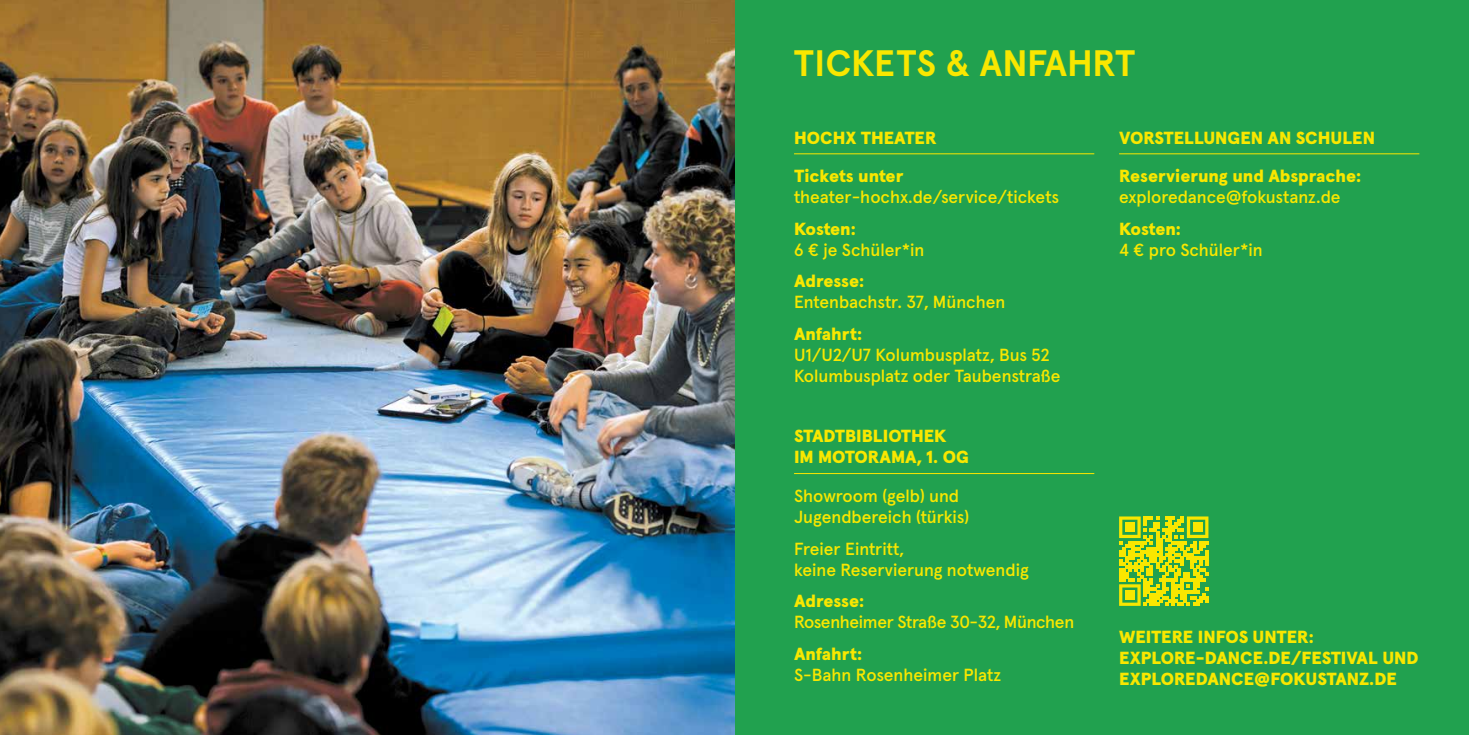
<style>
.page{position:relative;width:1469px;height:735px;background:#fff}
.page>*{position:absolute;margin:0;border:0;box-sizing:border-box;transform-origin:0 0}
.t1{font:700 36.75px "Apercu";letter-spacing:-.01em;color:#f9e700}
.t2{font:500 17.5px/21px "Apercu Pro";color:#f9e700}
.t3{font:900 17.5px/21px "Apercu";letter-spacing:-.005em;color:#f9e700}
.t4{font:500 17.5px "Apercu Pro";letter-spacing:-.02em;color:#f9e700}
</style>
<div class="page">
<div style="left:734px;top:0;width:734px;height:734px;background:#21a14f"></div>
<hr style="left:794px;top:153px;width:300px;height:1px;background:#f9e700">
<hr style="left:794px;top:473px;width:300px;height:1px;background:#f9e700">
<hr style="left:1119px;top:153px;width:300px;height:1px;background:#f9e700">
<img style="left:0;top:0;width:734px;height:734px">
<svg style="left:1119px;top:516px;width:89px;height:89px"></svg>
<div style="left:1125px;top:522px;width:9px;height:9px;background:#f9e700"></div>
<div style="left:1193px;top:522px;width:9px;height:9px;background:#f9e700"></div>
<div style="left:1125px;top:590px;width:9px;height:9px;background:#f9e700"></div>
<h1 class="t1" style="left:794px;top:42px;width:343px">TICKETS &amp; ANFAHRT</h1>
<p class="t3" style="left:794px;top:127px;width:144px">HOCHX THEATER</p>
<p class="t3" style="left:794px;top:165px;width:111px">Tickets unter</p>
<p class="t2" style="left:794px;top:187px;width:267px">theater-hochx.de/service/tickets</p>
<p class="t3" style="left:794px;top:218px;width:63px">Kosten:</p>
<p class="t2" style="left:794px;top:239px;width:132px">6 € je Schüler*in</p>
<p class="t3" style="left:794px;top:270px;width:72px">Adresse:</p>
<p class="t2" style="left:794px;top:292px;width:213px">Entenbachstr. 37, München</p>
<p class="t3" style="left:794px;top:323px;width:70px">Anfahrt:</p>
<p class="t2" style="left:794px;top:344px;width:268px">U1/U2/U7 Kolumbusplatz, Bus 52<br>Kolumbusplatz oder Taubenstraße</p>
<p class="t3" style="left:794px;top:425px;width:176px">STADTBIBLIOTHEK<br>IM MOTORAMA, 1. OG</p>
<p class="t2" style="left:794px;top:485px;width:177px">Showroom (gelb) und<br>Jugendbereich (türkis)</p>
<p class="t2" style="left:794px;top:537px;width:236px">Freier Eintritt,<br>keine Reservierung notwendig</p>
<p class="t3" style="left:794px;top:590px;width:72px">Adresse:</p>
<p class="t4" style="left:794px;top:612px;width:282px">Rosenheimer Straße 30-32, München</p>
<p class="t3" style="left:794px;top:642px;width:70px">Anfahrt:</p>
<p class="t2" style="left:794px;top:663px;width:209px">S-Bahn Rosenheimer Platz</p>
<p class="t3" style="left:1119px;top:127px;width:257px">VORSTELLUNGEN AN SCHULEN</p>
<p class="t3" style="left:1119px;top:165px;width:244px">Reservierung und Absprache:</p>
<p class="t2" style="left:1119px;top:187px;width:223px">exploredance@fokustanz.de</p>
<p class="t3" style="left:1119px;top:218px;width:63px">Kosten:</p>
<p class="t2" style="left:1119px;top:239px;width:145px">4 € pro Schüler*in</p>
<p class="t3" style="left:1119px;top:626px;width:301px">WEITERE INFOS UNTER:<br>EXPLORE-DANCE.DE/FESTIVAL UND<br>EXPLOREDANCE@FOKUSTANZ.DE</p>
</div>
